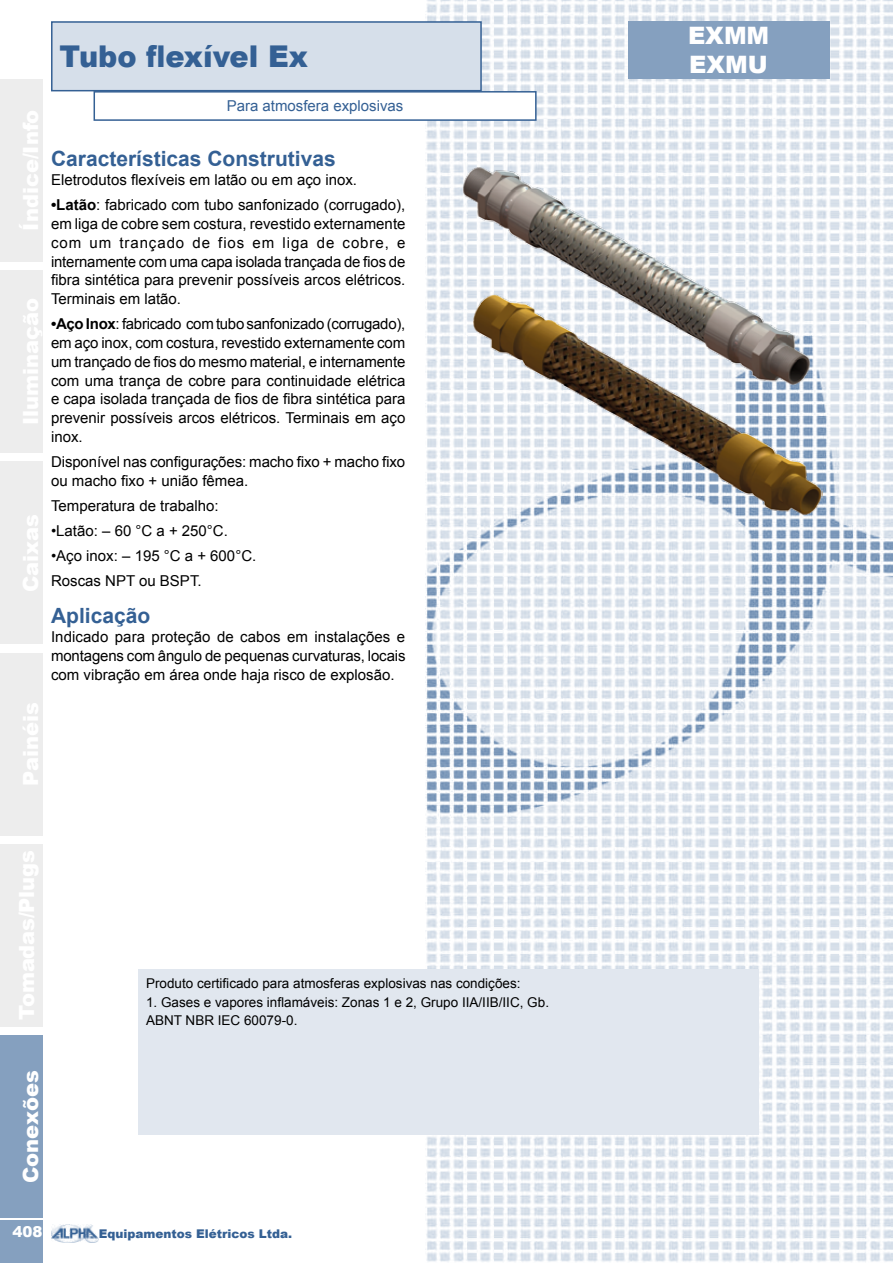
<style>
.page{position:relative;width:893px;height:1263px;background:#fff}
.page>*{position:absolute;margin:0;border:0;box-sizing:border-box;transform-origin:0 0}
.t1{font:900 30px "Arial";color:#346094;scale:.96 1}
.t2{font:900 24px/28.8px "Arial";color:#fff}
.t3{font:700 21px "Arial";color:#346094}
.t4{font:900 21px "Arial";color:#fff}
.t5{font:15px/18.8px "Arial";color:#000;text-align:justify}
.t6{font:15px "Arial";color:#346094}
.t7{font:900 15px "Arial";color:#fff}
.t8{font:13.5px/18.8px "Arial";color:#000}
.t9{font:900 12px "Arial";color:#346094}
.s1{font-weight:700}
</style>
<div class="page">
<div style="left:0;top:1220px;width:43px;height:43px;background:#85a0bf"></div>
<img style="left:51px;top:1225px;width:48px;height:17px">
<div style="left:0;top:79px;width:43px;height:183px;background:#ededed"></div>
<div style="left:0;top:270px;width:43px;height:183px;background:#ededed"></div>
<div style="left:0;top:461px;width:43px;height:183px;background:#ededed"></div>
<div style="left:0;top:653px;width:43px;height:182px;background:#ededed"></div>
<div style="left:0;top:844px;width:43px;height:183px;background:#ededed"></div>
<div style="left:0;top:1035px;width:43px;height:183px;background:#85a0bf"></div>
<img style="left:425px;top:0;width:468px;height:1262px">
<div style="left:51px;top:21px;width:431px;height:70px;background:#d6dfea;border:2px solid #346094"></div>
<div style="left:94px;top:91px;width:443px;height:30px;background:#fff;border:2px solid #346094"></div>
<div style="left:628px;top:21px;width:201px;height:58px;background:#85a0bf"></div>
<img style="left:462px;top:165px;width:350px;height:220px">
<div style="left:138px;top:969px;width:620px;height:166px;background:#e1e7ef"></div>
<img style="left:472px;top:293px;width:350px;height:221px">
<h1 class="t1" style="left:60px;top:35px;width:260px">Tubo flexível Ex</h1>
<p class="t6" style="left:227px;top:96px;width:178px">Para atmosfera explosivas</p>
<h3 class="t3" style="left:51px;top:145px;width:286px">Características Construtivas</h3>
<p class="t5" style="left:51px;top:171px;width:307px">Eletrodutos flexíveis em latão ou em aço inox.</p>
<p class="t5" style="left:51px;top:196px;width:356px"><span class="s1">•Latão</span>: fabricado com tubo sanfonizado (corrugado), em liga de cobre sem costura, revestido externamente com um trançado de fios em liga de cobre, e internamente com uma capa isolada trançada de fios de fibra sintética para prevenir possíveis arcos elétricos.<br>Terminais em latão.</p>
<p class="t5" style="left:51px;top:315px;width:356px"><span class="s1">•Aço Inox</span>: fabricado com tubo sanfonizado (corrugado), em aço inox, com costura, revestido externamente com um trançado de fios do mesmo material, e internamente com uma trança de cobre para continuidade elétrica e capa isolada trançada de fios de fibra sintética para prevenir possíveis arcos elétricos. Terminais em aço inox.</p>
<p class="t5" style="left:51px;top:452px;width:356px">Disponível nas configurações: macho fixo + macho fixo ou macho fixo + união fêmea.</p>
<p class="t5" style="left:51px;top:496px;width:169px">Temperatura de trabalho:</p>
<p class="t5" style="left:51px;top:521px;width:178px">•Latão: – 60 °C a + 250°C.</p>
<p class="t5" style="left:51px;top:543px;width:207px;line-height:25.2px">•Aço inox: – 195 °C a + 600°C.<br>Roscas NPT ou BSPT.</p>
<h3 class="t3" style="left:51px;top:601px;width:101px">Aplicação</h3>
<p class="t5" style="left:51px;top:628px;width:356px">Indicado para proteção de cabos em instalações e montagens com ângulo de pequenas curvaturas, locais com vibração em área onde haja risco de explosão.</p>
<h3 class="t4" style="left:16px;top:1183px;width:114px;rotate:-90deg">Conexões</h3>
<p class="t8" style="left:146px;top:974px;width:376px">Produto certificado para atmosferas explosivas nas condições:</p>
<p class="t8" style="left:146px;top:993px;width:404px">1. Gases e vapores inflamáveis: Zonas 1 e 2, Grupo IIA/IIB/IIC, Gb.<br>ABNT NBR IEC 60079-0.</p>
<p class="t7" style="left:13px;top:1220px;width:31px">408</p>
<p class="t9" style="left:99px;top:1224px;width:195px">Equipamentos Elétricos Ltda.</p>
<h2 class="t2" style="left:688px;top:20px;width:83px">EXMM<br>EXMU</h2>
</div>
